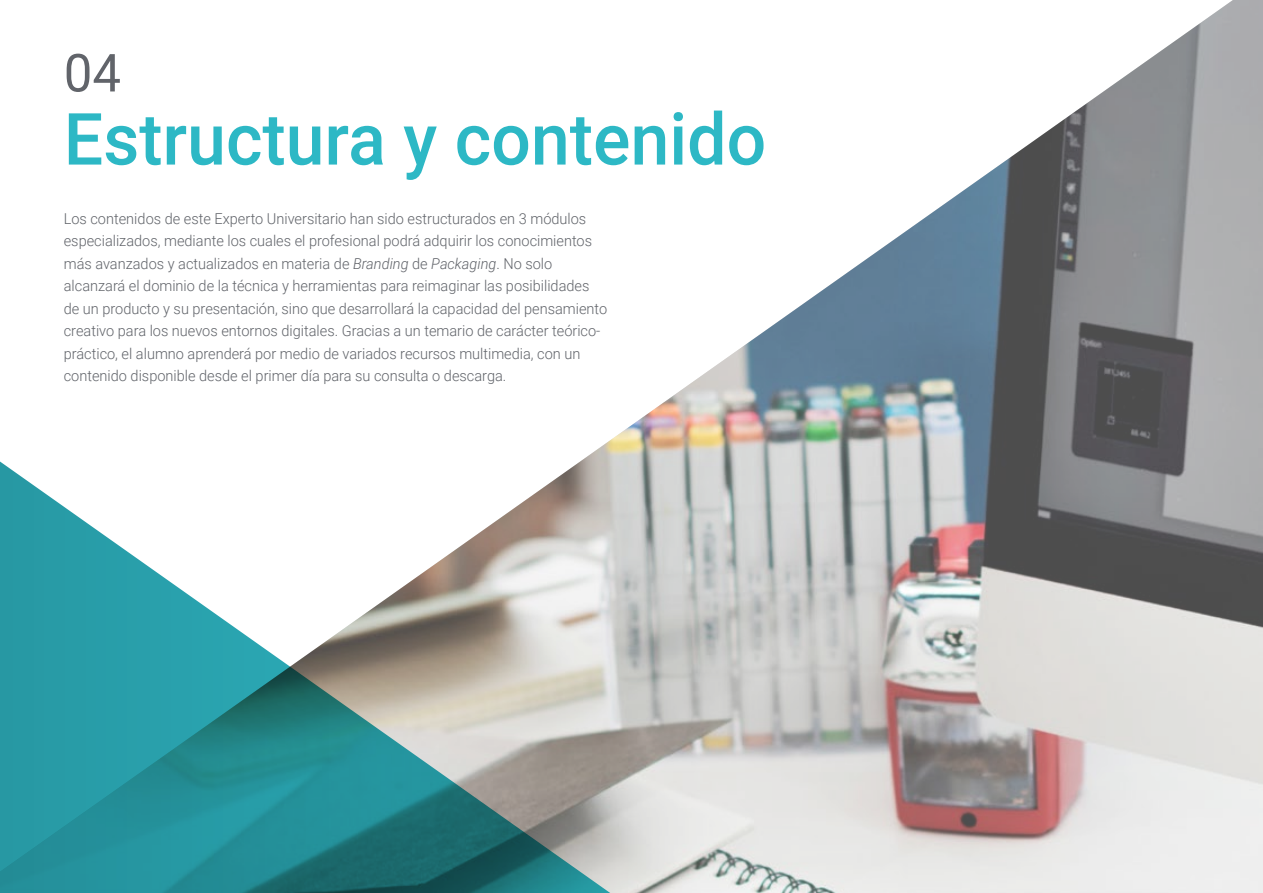
<style>
.page{position:relative;width:1263px;height:893px;background:#fff}
.page>*{position:absolute;margin:0;border:0;box-sizing:border-box;transform-origin:0 0}
.t1{font:500 72px "Roboto";color:#2db8c5}
.t2{font:52.5px "Roboto";color:#61646a}
.t3{font:300 15px/22.5px "Roboto";color:#61646a}
.s1{font-style:italic}
</style>
<div class="page">
<img style="left:602px;top:0;width:661px;height:893px">
<svg style="left:0;top:446px;width:640px;height:447px"></svg>
<h2 class="t2" style="left:64px;top:36px;width:59px">04</h2>
<h1 class="t1" style="left:64px;top:89px;width:704px">Estructura y contenido</h1>
<p class="t3" style="left:64px;top:207px;width:545px">Los contenidos de este Experto Universitario han sido estructurados en 3 módulos especializados, mediante los cuales el profesional podrá adquirir los conocimientos más avanzados y actualizados en materia de <span class="s1">Branding</span> de <span class="s1">Packaging</span>. No solo alcanzará el dominio de la técnica y herramientas para reimaginar las posibilidades de un producto y su presentación, sino que desarrollará la capacidad del pensamiento creativo para los nuevos entornos digitales. Gracias a un temario de carácter teórico&shy;práctico, el alumno aprenderá por medio de variados recursos multimedia, con un contenido disponible desde el primer día para su consulta o descarga.</p>
</div>
